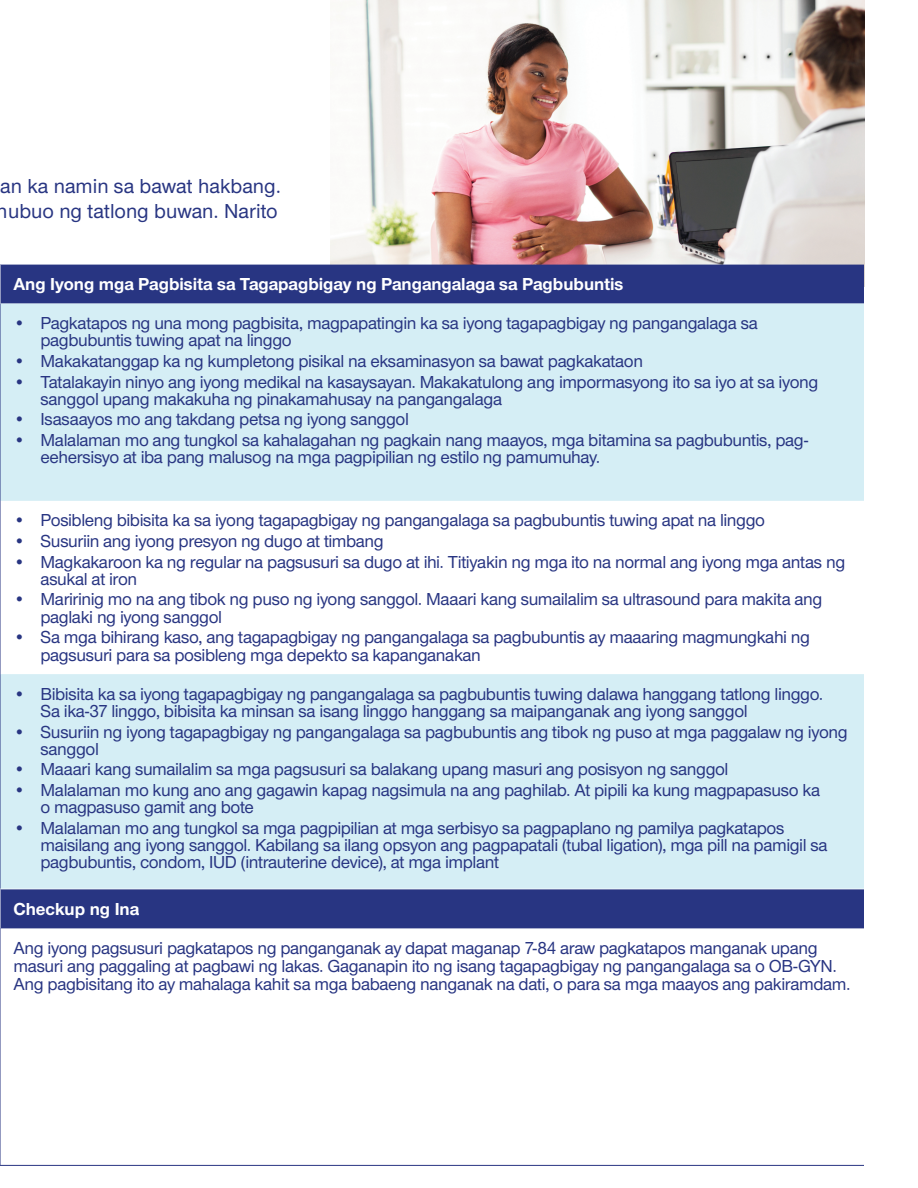
<style>
.page{position:relative;width:918px;height:1188px;background:#fff}
.page>*{position:absolute;margin:0;border:0;box-sizing:border-box;transform-origin:0 0}
.t1{font:500 21px/25.2px "UHC Sans";color:#283582}
.t2{font:500 18px/17.2px "UHC Sans";letter-spacing:-.025em;color:#283582}
.t3{font:700 18px "UHC Sans";color:#fff}
</style>
<div class="page">
<img style="left:330px;top:0;width:534px;height:265px">
<div style="left:1px;top:265px;width:863px;height:39px;background:#283582"></div>
<svg style="left:1px;top:304px;width:863px;height:585px;fill:#d5eef5"></svg>
<hr style="left:0;top:304px;width:1px;height:197px;background:#283582">
<hr style="left:0;top:501px;width:1px;height:173px;background:#283582">
<hr style="left:0;top:674px;width:1px;height:215px;background:#283582">
<div style="left:1px;top:889px;width:863px;height:39px;background:#283582"></div>
<hr style="left:0;top:928px;width:1px;height:237px;background:#283582">
<hr style="left:0;top:1165px;width:864px;height:1px;background:#283582">
<p class="t1" style="left:-3px;top:173px;width:286px">an ka namin sa bawat hakbang. nubuo ng tatlong buwan. Narito</p>
<p class="t3" style="left:14px;top:272px;width:612px">Ang Iyong mga Pagbisita sa Tagapagbigay ng Pangangalaga sa Pagbubuntis</p>
<p class="t2" style="left:40px;top:314px;width:719px;text-indent:-27px">• Pagkatapos ng una mong pagbisita, magpapatingin ka sa iyong tagapagbigay ng pangangalaga sa pagbubuntis tuwing apat na linggo</p>
<p class="t2" style="left:14px;top:352px;width:631px">• Makakatanggap ka ng kumpletong pisikal na eksaminasyon sa bawat pagkakataon</p>
<p class="t2" style="left:40px;top:372px;width:779px;text-indent:-27px">• Tatalakayin ninyo ang iyong medikal na kasaysayan. Makakatulong ang impormasyong ito sa iyo at sa iyong sanggol upang makakuha ng pinakamahusay na pangangalaga</p>
<p class="t2" style="left:14px;top:410px;width:397px">• Isasaayos mo ang takdang petsa ng iyong sanggol</p>
<p class="t2" style="left:40px;top:431px;width:769px;text-indent:-27px">• Malalaman mo ang tungkol sa kahalagahan ng pagkain nang maayos, mga bitamina sa pagbubuntis, pag&shy;eehersisyo at iba pang malusog na mga pagpipilian ng estilo ng pamumuhay.</p>
<p class="t2" style="left:14px;top:511px;width:753px">• Posibleng bibisita ka sa iyong tagapagbigay ng pangangalaga sa pagbubuntis tuwing apat na linggo</p>
<p class="t2" style="left:14px;top:532px;width:372px">• Susuriin ang iyong presyon ng dugo at timbang</p>
<p class="t2" style="left:40px;top:552px;width:806px;text-indent:-27px">• Magkakaroon ka ng regular na pagsusuri sa dugo at ihi. Titiyakin ng mga ito na normal ang iyong mga antas ng asukal at iron</p>
<p class="t2" style="left:40px;top:590px;width:784px;text-indent:-27px">• Maririnig mo na ang tibok ng puso ng iyong sanggol. Maaari kang sumailalim sa ultrasound para makita ang paglaki ng iyong sanggol</p>
<p class="t2" style="left:40px;top:628px;width:771px;text-indent:-27px">• Sa mga bihirang kaso, ang tagapagbigay ng pangangalaga sa pagbubuntis ay maaaring magmungkahi ng pagsusuri para sa posibleng mga depekto sa kapanganakan</p>
<p class="t2" style="left:40px;top:684px;width:784px;text-indent:-27px">• Bibisita ka sa iyong tagapagbigay ng pangangalaga sa pagbubuntis tuwing dalawa hanggang tatlong linggo.<br>Sa ika-37 linggo, bibisita ka minsan sa isang linggo hanggang sa maipanganak ang iyong sanggol</p>
<p class="t2" style="left:40px;top:722px;width:809px;text-indent:-27px">• Susuriin ng iyong tagapagbigay ng pangangalaga sa pagbubuntis ang tibok ng puso at mga paggalaw ng iyong sanggol</p>
<p class="t2" style="left:14px;top:760px;width:717px">• Maaari kang sumailalim sa mga pagsusuri sa balakang upang masuri ang posisyon ng sanggol</p>
<p class="t2" style="left:40px;top:781px;width:781px;text-indent:-27px">• Malalaman mo kung ano ang gagawin kapag nagsimula na ang paghilab. At pipili ka kung magpapasuso ka o magpasuso gamit ang bote</p>
<p class="t2" style="left:40px;top:819px;width:789px;text-indent:-27px">• Malalaman mo ang tungkol sa mga pagpipilian at mga serbisyo sa pagpaplano ng pamilya pagkatapos maisilang ang iyong sanggol. Kabilang sa ilang opsyon ang pagpapatali (tubal ligation), mga pill na pamigil sa pagbubuntis, condom, IUD (intrauterine device), at mga implant</p>
<p class="t3" style="left:14px;top:897px;width:127px">Checkup ng Ina</p>
<p class="t2" style="left:14px;top:938px;width:839px;line-height:18px">Ang iyong pagsusuri pagkatapos ng panganganak ay dapat maganap 7-84 araw pagkatapos manganak upang masuri ang paggaling at pagbawi ng lakas. Gaganapin ito ng isang tagapagbigay ng pangangalaga sa o OB-GYN.<br>Ang pagbisitang ito ay mahalaga kahit sa mga babaeng nanganak na dati, o para sa mga maayos ang pakiramdam.</p>
</div>
